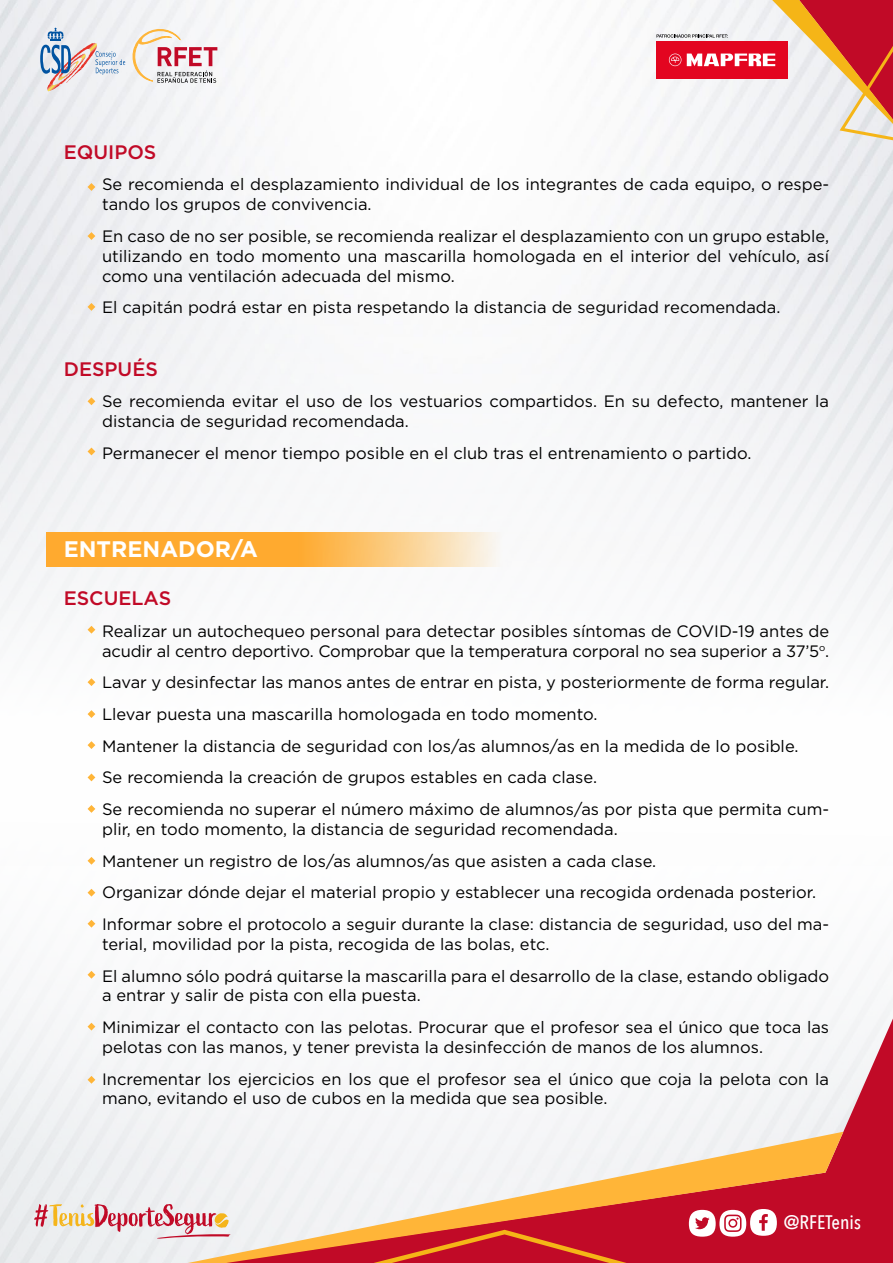
<style>
.page{position:relative;width:893px;height:1263px;background:#fff}
.page>*{position:absolute;margin:0;border:0;box-sizing:border-box;transform-origin:0 0}
.t1{font:700 22.5px "Gotham";color:#fff}
.t2{font:500 19.5px "Gotham";color:#c10a27}
.t3{font:500 19.5px "Avenir Next Condensed";color:#fff}
.t4{font:16.5px/31.7px "Gotham";color:#000}
.s1{font-family:"Avenir Next"}
</style>
<div class="page">
<img style="left:0;top:397px;width:893px;height:866px">
<svg style="left:40px;top:27px;width:177px;height:64px"></svg>
<svg style="left:221px;top:1018px;width:672px;height:166px;fill:#f6f7f8"></svg>
<div style="left:843px;top:1184px;width:50px;height:79px;background:#c10a27"></div>
<svg style="left:188px;top:1132px;width:655px;height:131px"></svg>
<div style="left:689px;top:1210px;width:27px;height:27px;background:#fff;border-radius:50%"></div>
<svg style="left:695px;top:1217px;width:15px;height:12px"></svg>
<div style="left:719px;top:1210px;width:27px;height:27px;background:#fff;border-radius:50%"></div>
<svg style="left:724px;top:1214px;width:17px;height:18px"></svg>
<div style="left:750px;top:1209px;width:27px;height:27px;background:#fff;border-radius:50%"></div>
<svg style="left:759px;top:1214px;width:9px;height:17px"></svg>
<svg style="left:34px;top:1204px;width:197px;height:35px;background:#e4c0bd"></svg>
<svg style="left:657px;top:0;width:236px;height:140px"></svg>
<svg style="left:47px;top:533px;width:662px;height:34px"></svg>
<svg style="left:88px;top:448px;width:7px;height:7px"></svg>
<svg style="left:88px;top:626px;width:7px;height:8px"></svg>
<svg style="left:88px;top:678px;width:7px;height:8px"></svg>
<svg style="left:88px;top:710px;width:7px;height:8px"></svg>
<svg style="left:88px;top:741px;width:7px;height:8px"></svg>
<svg style="left:88px;top:773px;width:7px;height:8px"></svg>
<svg style="left:88px;top:805px;width:7px;height:8px"></svg>
<svg style="left:88px;top:857px;width:7px;height:8px"></svg>
<svg style="left:88px;top:889px;width:7px;height:7px"></svg>
<svg style="left:88px;top:920px;width:7px;height:8px"></svg>
<svg style="left:88px;top:971px;width:7px;height:8px"></svg>
<svg style="left:88px;top:1023px;width:7px;height:7px"></svg>
<svg style="left:88px;top:1076px;width:7px;height:8px"></svg>
<svg style="left:88px;top:397px;width:7px;height:8px"></svg>
<svg style="left:88px;top:232px;width:7px;height:8px"></svg>
<svg style="left:88px;top:303px;width:7px;height:8px"></svg>
<svg style="left:88px;top:183px;width:7px;height:8px"></svg>
<p class="t2" style="left:64px;top:141px;width:94px">EQUIPOS</p>
<p class="t4" style="left:102px;top:174px;width:729px;line-height:19.8px">Se recomienda el desplazamiento individual de los integrantes de cada equipo, o respe&shy;tando los grupos de convivencia.</p>
<p class="t4" style="left:102px;top:226px;width:729px;line-height:19.8px;text-align:justify">En caso de no ser posible, se recomienda realizar el desplazamiento con un grupo estable, utilizando en todo momento una mascarilla homologada en el interior del vehículo, así como una ventilación adecuada del mismo.</p>
<p class="t4" style="left:102px;top:291px;width:680px">El capitán podrá estar en pista respetando la distancia de seguridad recomendada.</p>
<p class="t2" style="left:64px;top:357px;width:96px">DESPUÉS</p>
<p class="t4" style="left:102px;top:391px;width:729px;line-height:19.8px">Se recomienda evitar el uso de los vestuarios compartidos. En su defecto, mantener la distancia de seguridad recomendada.</p>
<p class="t4" style="left:102px;top:437px;width:651px">Permanecer el menor tiempo posible en el club tras el entrenamiento o partido.</p>
<h1 class="t1" style="left:64px;top:536px;width:196px">ENTRENADOR/A</h1>
<p class="t2" style="left:64px;top:587px;width:109px">ESCUELAS</p>
<p class="t4" style="left:102px;top:621px;width:729px;line-height:19.8px">Realizar un autochequeo personal para detectar posibles síntomas de COVID-19 antes de acudir al centro deportivo. Comprobar que la temperatura corporal no sea superior a 37’5<sup>o</sup>.</p>
<p class="t4" style="left:102px;top:666px;width:729px">Lavar y desinfectar las manos antes de entrar en pista, y posteriormente de forma regular.<br>Llevar puesta una mascarilla homologada en todo momento.<br>Mantener la distancia de seguridad con los/as alumnos/as en la medida de lo posible.<br>Se recomienda la creación de grupos estables en cada clase.<br>Se recomienda no superar el número máximo de alumnos/as por pista que permita cum-</p>
<p class="t4" style="left:102px;top:813px;width:729px">plir, en todo momento, la distancia de seguridad recomendada.<br>Mantener un registro de los/as alumnos/as que asisten a cada clase.<br>Organizar dónde dejar el material propio y establecer una recogida ordenada posterior.<br>Informar sobre el protocolo a seguir durante la clase: distancia de seguridad, uso del ma-</p>
<p class="t4" style="left:102px;top:928px;width:729px">terial, movilidad por la pista, recogida de las bolas, etc.<br>El alumno sólo podrá quitarse la mascarilla para el desarrollo de la clase, estando obligado</p>
<p class="t4" style="left:102px;top:979px;width:729px">a entrar y salir de pista con ella puesta.<br>Minimizar el contacto con las pelotas. Procurar que el profesor sea el único que toca las</p>
<p class="t4" style="left:102px;top:1031px;width:729px">pelotas con las manos, y tener prevista la desinfección de manos de los alumnos.<br>Incrementar los ejercicios en los que el profesor sea el único que coja la pelota con la</p>
<p class="t4" style="left:102px;top:1082px;width:507px">mano, evitando el uso de cubos en la medida que sea posible.</p>
<p class="t3" style="left:784px;top:1211px;width:79px"><span class="s1">@</span>RFETenis</p>
</div>
